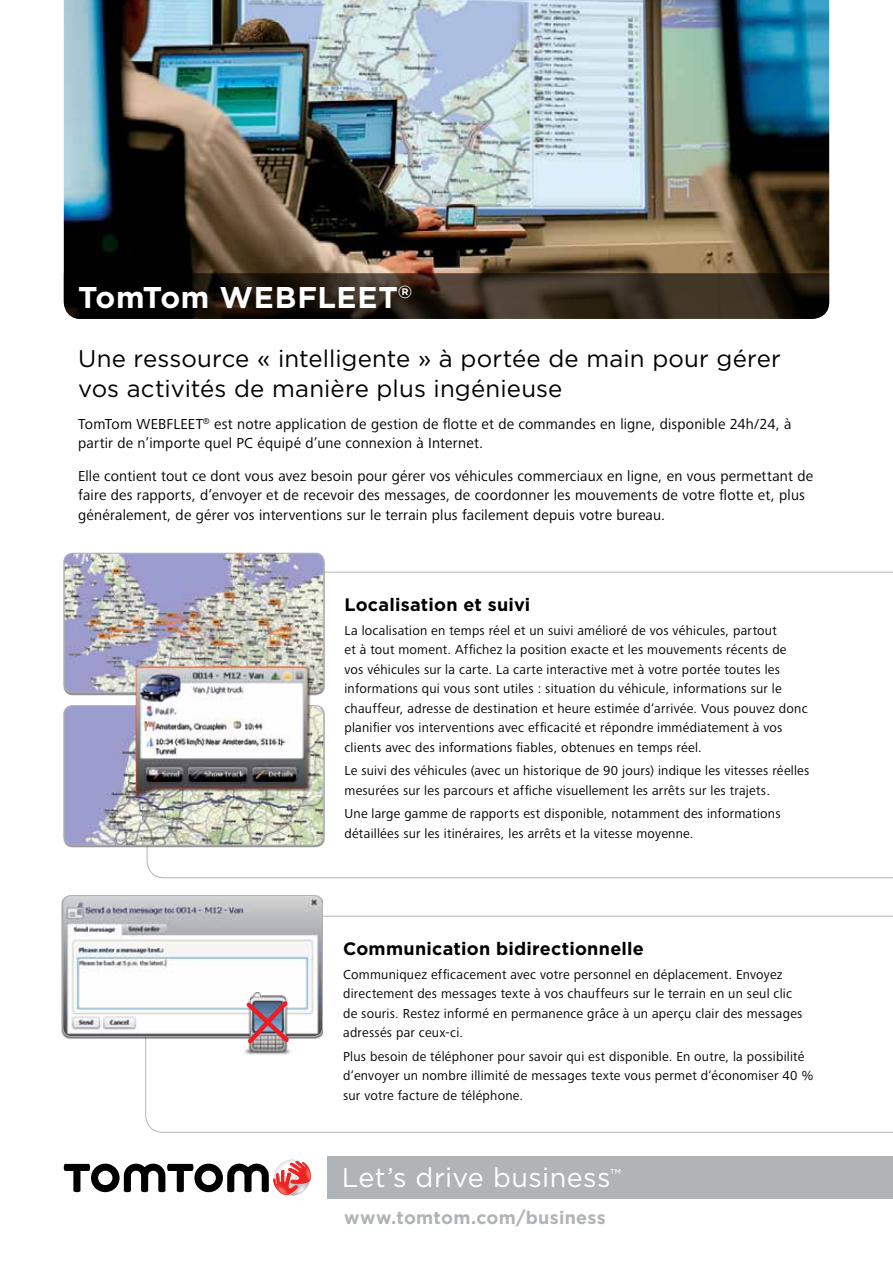
<style>
.page{position:relative;width:893px;height:1263px;background:#fff}
.page>*{position:absolute;margin:0;border:0;box-sizing:border-box;transform-origin:0 0}
.t1{font:700 30px "Gotham";letter-spacing:.02em;color:#fff}
.t2{font:27px "Gotham";letter-spacing:.01em;color:#fff}
.t3{font:24px/30px "Gotham";letter-spacing:.005em;color:#000}
.t4{font:700 18px "Gotham";letter-spacing:.015em;color:#000}
.t5{font:700 18px "Gotham";letter-spacing:.015em;color:#b1b4b6}
.t6{font:15px/19.5px "Frutiger Next Pro";letter-spacing:.015em;color:#000}
.t7{font:13.5px/19.5px "Frutiger Next Pro";letter-spacing:.02em;color:#000}
</style>
<div class="page">
<div style="left:327px;top:1157px;width:566px;height:42px;background:#b1b4b6"></div>
<svg style="left:64px;top:1160px;width:247px;height:35px"></svg>
<img style="left:64px;top:0;width:765px;height:273px">
<svg style="left:64px;top:273px;width:765px;height:46px;background:#271f16"></svg>
<svg style="left:147px;top:572px;width:746px;height:306px"></svg>
<svg style="left:145px;top:916px;width:748px;height:217px"></svg>
<img style="left:64px;top:553px;width:260px;height:140px">
<div style="left:64px;top:553px;width:260px;height:140px;border:1px solid #b1b4b6;border-radius:9px"></div>
<div style="left:63px;top:705px;width:262px;height:143px;background:#000;opacity:.5"></div>
<img style="left:64px;top:706px;width:260px;height:139px">
<div style="left:64px;top:705px;width:260px;height:140px;border:1px solid #b1b4b6;border-radius:9px"></div>
<img style="left:63px;top:895px;width:259px;height:141px">
<div style="left:62px;top:895px;width:261px;height:142px;border:1px solid #b1b4b6;border-radius:9px"></div>
<div style="left:135px;top:666px;width:176px;height:133px;background:#000;opacity:.5"></div>
<img style="left:136px;top:666px;width:172px;height:129px">
<img style="left:242px;top:993px;width:53px;height:62px">
<svg style="left:242px;top:997px;width:51px;height:50px"></svg>
<h1 class="t1" style="left:78px;top:280px;width:336px">TomTom WEBFLEET<sup>®</sup></h1>
<h3 class="t3" style="left:78px;top:343px;width:704px">Une ressource « intelligente » à portée de main pour gérer vos activités de manière plus ingénieuse</h3>
<p class="t6" style="left:78px;top:414px;width:715px">TomTom WEBFLEET<sup>®</sup> est notre application de gestion de flotte et de commandes en ligne, disponible 24h/24, à partir de n’importe quel PC équipé d’une connexion à Internet.</p>
<p class="t6" style="left:78px;top:466px;width:736px">Elle contient tout ce dont vous avez besoin pour gérer vos véhicules commerciaux en ligne, en vous permettant de faire des rapports, d’envoyer et de recevoir des messages, de coordonner les mouvements de votre flotte et, plus généralement, de gérer vos interventions sur le terrain plus facilement depuis votre bureau.</p>
<h3 class="t4" style="left:344px;top:594px;width:187px">Localisation et suivi</h3>
<p class="t7" style="left:344px;top:620px;width:465px">La localisation en temps réel et un suivi amélioré de vos véhicules, partout<br>et à tout moment. Affichez la position exacte et les mouvements récents de vos véhicules sur la carte. La carte interactive met à votre portée toutes les informations qui vous sont utiles : situation du véhicule, informations sur le chauffeur, adresse de destination et heure estimée d‘arrivée. Vous pouvez donc planifier vos interventions avec efficacité et répondre immédiatement à vos clients avec des informations fiables, obtenues en temps réel.</p>
<p class="t7" style="left:344px;top:761px;width:466px">Le suivi des véhicules (avec un historique de 90 jours) indique les vitesses réelles mesurées sur les parcours et affiche visuellement les arrêts sur les trajets.</p>
<p class="t7" style="left:344px;top:804px;width:438px">Une large gamme de rapports est disponible, notamment des informations détaillées sur les itinéraires, les arrêts et la vitesse moyenne.</p>
<h3 class="t4" style="left:343px;top:938px;width:302px">Communication bidirectionnelle</h3>
<p class="t7" style="left:343px;top:964px;width:461px">Communiquez efficacement avec votre personnel en déplacement. Envoyez directement des messages texte à vos chauffeurs sur le terrain en un seul clic de souris. Restez informé en permanence grâce à un aperçu clair des messages adressés par ceux-ci.</p>
<p class="t7" style="left:343px;top:1046px;width:472px">Plus besoin de téléphoner pour savoir qui est disponible. En outre, la possibilité d‘envoyer un nombre illimité de messages texte vous permet d‘économiser 40 % sur votre facture de téléphone.</p>
<h2 class="t2" style="left:342px;top:1163px;width:281px">Let’s drive business<sup>™</sup></h2>
<h3 class="t5" style="left:344px;top:1207px;width:263px">www.tomtom.com/business</h3>
</div>
